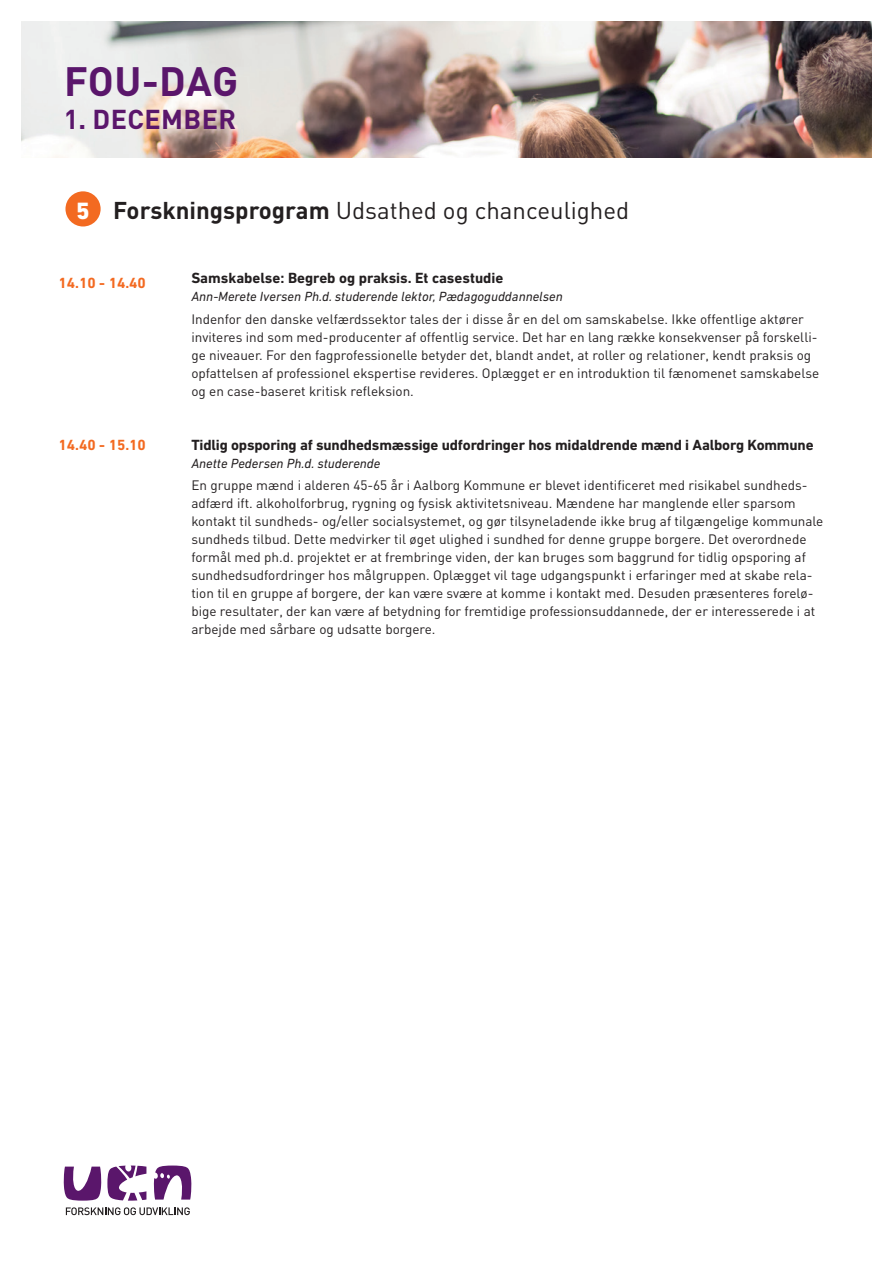
<style>
.page{position:relative;width:893px;height:1263px;background:#fff}
.page>*{position:absolute;margin:0;border:0;box-sizing:border-box;transform-origin:0 0}
.t1{font:700 40.5px "DIN";letter-spacing:.005em;color:#5a166b}
.t2{font:700 27px "DIN";letter-spacing:.015em;color:#5a166b}
.t3{font:24px "DIN";color:#231f20}
.t4{font:700 15px "DIN Next LT Pro";letter-spacing:-.01em;color:#231f20}
.t5{font:700 15px "DIN Next LT Pro";color:#f36a21}
.t6{font:13.5px/18px "DIN";color:#231f20}
.t7{font:italic 13.5px "DIN Next LT Pro";color:#231f20}
.s1{font-family:"DIN Next LT Pro";font-weight:800;color:#fff}
.s2{font-weight:700}
</style>
<div class="page">
<svg style="left:64px;top:1166px;width:37px;height:34px"></svg>
<svg style="left:154px;top:1165px;width:37px;height:34px"></svg>
<svg style="left:107px;top:1165px;width:39px;height:36px"></svg>
<svg style="left:66px;top:1207px;width:124px;height:8px"></svg>
<div style="left:65px;top:191px;width:36px;height:35px;background:#f36a21;border-radius:50%"></div>
<img style="left:21px;top:21px;width:851px;height:136px">
<h1 class="t1" style="left:64px;top:55px;width:176px">FOU-DAG</h1>
<h2 class="t2" style="left:64px;top:102px;width:174px">1. DECEMBER</h2>
<h3 class="t3" style="left:76px;top:195px;width:554px"><span class="s1">5</span> <span class="s2">Forskningsprogram</span> Udsathed og chanceulighed</h3>
<p class="t5" style="left:58px;top:274px;width:89px">14.10 - 14.40</p>
<p class="t5" style="left:58px;top:436px;width:89px">14.40 - 15.10</p>
<p class="t4" style="left:191px;top:270px;width:314px">Samskabelse: Begreb og praksis. Et casestudie</p>
<p class="t7" style="left:191px;top:289px;width:373px">Ann-Merete Iversen Ph.d. studerende lektor, Pædagoguddannelsen</p>
<p class="t6" style="left:191px;top:310px;width:629px">Indenfor den danske velfærdssektor tales der i disse år en del om samskabelse. Ikke offentlige aktører inviteres ind som med-producenter af offentlig service. Det har en lang række konsekvenser på forskelli&shy;ge niveauer. For den fagprofessionelle betyder det, blandt andet, at roller og relationer, kendt praksis og opfattelsen af professionel ekspertise revideres. Oplægget er en introduktion til fænomenet samskabelse og en case-baseret kritisk refleksion.</p>
<p class="t4" style="left:191px;top:436px;width:624px">Tidlig opsporing af sundhedsmæssige udfordringer hos midaldrende mænd i Aalborg Kommune</p>
<p class="t7" style="left:191px;top:456px;width:191px">Anette Pedersen Ph.d. studerende</p>
<p class="t6" style="left:191px;top:476px;width:634px">En gruppe mænd i alderen 45-65 år i Aalborg Kommune er blevet identificeret med risikabel sundheds&shy;adfærd ift. alkoholforbrug, rygning og fysisk aktivitetsniveau. Mændene har manglende eller sparsom kontakt til sundheds- og/eller socialsystemet, og gør tilsyneladende ikke brug af tilgængelige kommunale sundheds tilbud. Dette medvirker til øget ulighed i sundhed for denne gruppe borgere. Det overordnede formål med ph.d. projektet er at frembringe viden, der kan bruges som baggrund for tidlig opsporing af sundhedsudfordringer hos målgruppen. Oplægget vil tage udgangspunkt i erfaringer med at skabe rela&shy;tion til en gruppe af borgere, der kan være svære at komme i kontakt med. Desuden præsenteres forelø&shy;bige resultater, der kan være af betydning for fremtidige professionsuddannede, der er interesserede i at arbejde med sårbare og udsatte borgere.</p>
</div>
